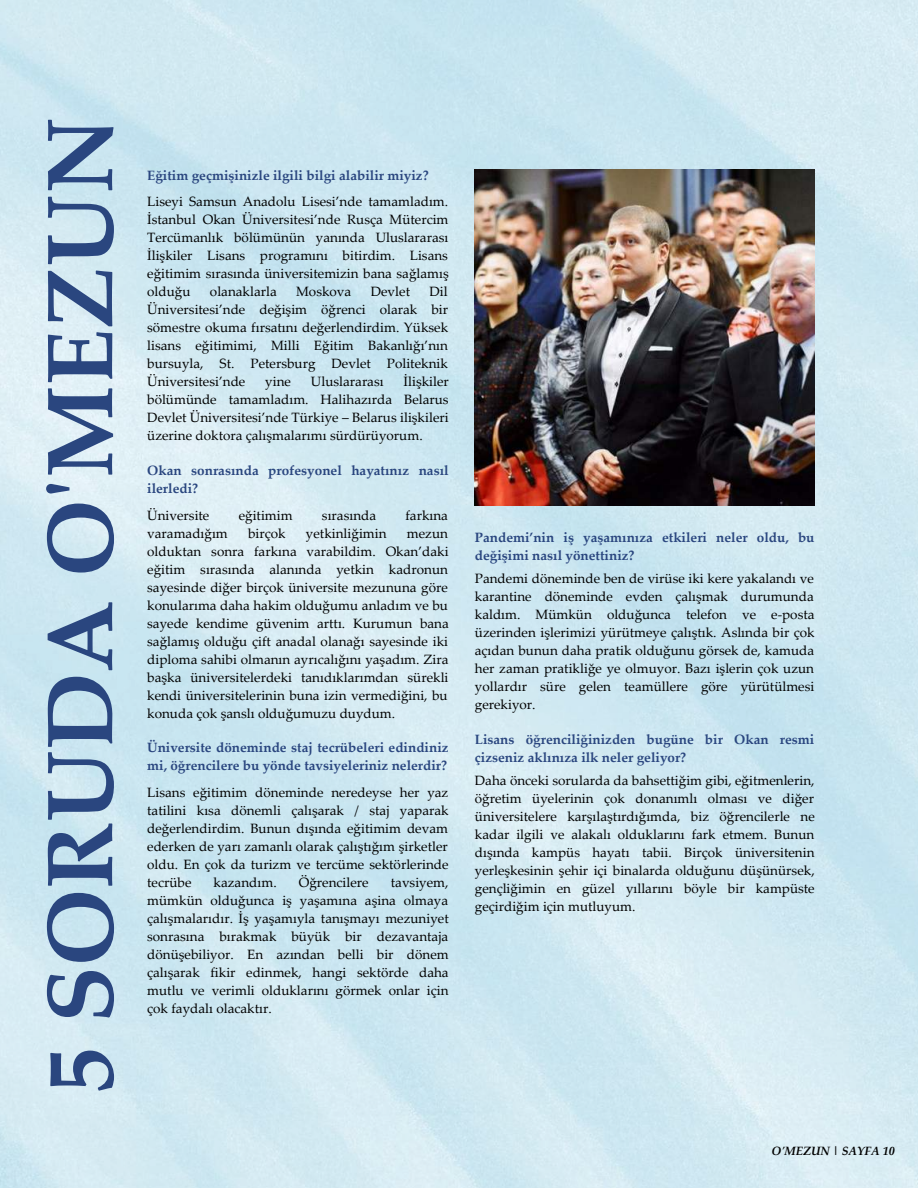
<style>
.page{position:relative;width:918px;height:1188px;background:#fff}
.page>*{position:absolute;margin:0;border:0;box-sizing:border-box;transform-origin:0 0}
.t1{font:700 93px "Palatino Linotype";color:#2a467f}
.t2{font:13.5px/18px "Palatino Linotype";color:#000;text-align:justify}
.t3{font:700 13.5px/18px "Palatino Linotype";color:#2a467f}
.t4{font:italic 700 12px "Palatino Linotype";color:#000}
</style>
<div class="page">
<img style="left:0;top:0;width:918px;height:1188px">
<img style="left:475px;top:170px;width:340px;height:335px">
<h1 class="t1" style="left:14px;top:1093px;width:978px;rotate:-90deg">5 SORUDA O'MEZUN</h1>
<p class="t3" style="left:147px;top:166px;width:283px">Eğitim geçmişinizle ilgili bilgi alabilir miyiz?</p>
<p class="t2" style="left:147px;top:192px;width:303px">Liseyi Samsun Anadolu Lisesi’nde tamamladım.<br>İstanbul Okan Üniversitesi’nde Rusça Mütercim Tercümanlık bölümünün yanında Uluslararası İlişkiler Lisans programını bitirdim. Lisans eğitimim sırasında üniversitemizin bana sağlamış olduğu</p>
<p class="t2" style="left:147px;top:282px;width:303px;text-indent:282px">Dil Üniversitesi’nde değişim öğrenci olarak bir sömestre okuma fırsatını değerlendirdim. Yüksek lisans eğitimimi, Milli Eğitim Bakanlığı’nın bursuyla, St. Petersburg Devlet Politeknik Üniversitesi’nde</p>
<p class="t2" style="left:210px;top:282px;width:68px">olanaklarla</p>
<p class="t2" style="left:296px;top:282px;width:57px">Moskova</p>
<p class="t2" style="left:371px;top:282px;width:41px">Devlet</p>
<p class="t2" style="left:147px;top:372px;width:303px;text-indent:256px">İlişkiler bölümünde tamamladım. Halihazırda Belarus Devlet Üniversitesi’nde Türkiye – Belarus ilişkileri üzerine doktora çalışmalarımı sürdürüyorum.</p>
<p class="t3" style="left:147px;top:461px;width:303px">Okan sonrasında profesyonel hayatınız nasıl ilerledi?</p>
<p class="t2" style="left:147px;top:505px;width:64px">Üniversite</p>
<p class="t2" style="left:239px;top:505px;width:55px">eğitimim</p>
<p class="t2" style="left:322px;top:505px;width:56px">sırasında</p>
<p class="t2" style="left:405px;top:505px;width:44px">farkına</p>
<p class="t2" style="left:147px;top:523px;width:82px">varamadığım</p>
<p class="t2" style="left:248px;top:523px;width:39px">birçok</p>
<p class="t2" style="left:306px;top:523px;width:82px">yetkinliğimin</p>
<p class="t2" style="left:265px;top:372px;width:27px">yine</p>
<p class="t2" style="left:311px;top:372px;width:74px">Uluslararası</p>
<p class="t2" style="left:147px;top:523px;width:303px;text-indent:260px">mezun olduktan sonra farkına varabildim. Okan’daki eğitim sırasında alanında yetkin kadronun sayesinde diğer birçok üniversite mezununa göre konularıma daha hakim olduğumu anladım ve bu sayede kendime güvenim arttı. Kurumun bana sağlamış olduğu çift anadal olanağı sayesinde iki diploma sahibi olmanın ayrıcalığını yaşadım. Zira başka üniversitelerdeki tanıdıklarımdan sürekli kendi üniversitelerinin buna izin vermediğini, bu konuda çok şanslı olduğumuzu duydum.</p>
<p class="t3" style="left:147px;top:738px;width:303px">Üniversite döneminde staj tecrübeleri edindiniz mi, öğrencilere bu yönde tavsiyeleriniz nelerdir?</p>
<p class="t2" style="left:147px;top:783px;width:303px">Lisans eğitimim döneminde neredeyse her yaz tatilini kısa dönemli çalışarak / staj yaparak değerlendirdim. Bunun dışında eğitimim devam ederken de yarı zamanlı olarak çalıştığım şirketler oldu. En çok da turizm ve tercüme sektörlerinde tecrübe</p>
<p class="t2" style="left:214px;top:873px;width:65px">kazandım.</p>
<p class="t2" style="left:299px;top:873px;width:71px">Öğrencilere</p>
<p class="t2" style="left:147px;top:873px;width:303px;text-indent:244px">tavsiyem, mümkün olduğunca iş yaşamına aşina olmaya çalışmalarıdır. İş yaşamıyla tanışmayı mezuniyet sonrasına bırakmak büyük bir dezavantaja dönüşebiliyor. En azından belli bir dönem çalışarak fikir edinmek, hangi sektörde daha mutlu ve verimli olduklarını görmek onlar için çok faydalı olacaktır.</p>
<p class="t3" style="left:475px;top:528px;width:341px">Pandemi’nin iş yaşamınıza etkileri neler oldu, bu değişimi nasıl yönettiniz?</p>
<p class="t2" style="left:475px;top:569px;width:341px">Pandemi döneminde ben de virüse iki kere yakalandı ve karantine döneminde evden çalışmak durumunda kaldım. Mümkün olduğunca telefon ve e-posta üzerinden işlerimizi yürütmeye çalıştık. Aslında bir çok açıdan bunun daha pratik olduğunu görsek de, kamuda her zaman pratikliğe ye olmuyor. Bazı işlerin çok uzun yollardır süre gelen teamüllere göre yürütülmesi gerekiyor.</p>
<p class="t3" style="left:475px;top:730px;width:341px">Lisans öğrenciliğinizden bugüne bir Okan resmi çizseniz aklınıza ilk neler geliyor?</p>
<p class="t2" style="left:475px;top:771px;width:341px">Daha önceki sorularda da bahsettiğim gibi, eğitmenlerin, öğretim üyelerinin çok donanımlı olması ve diğer üniversitelere karşılaştırdığımda, biz öğrencilerle ne kadar ilgili ve alakalı olduklarını fark etmem. Bunun dışında kampüs hayatı tabii. Birçok üniversitenin yerleşkesinin şehir içi binalarda olduğunu düşünürsek, gençliğimin en güzel yıllarını böyle bir kampüste geçirdiğim için mutluyum.</p>
<p class="t4" style="left:772px;top:1143px;width:125px">O'MEZUN | SAYFA 10</p>
</div>
